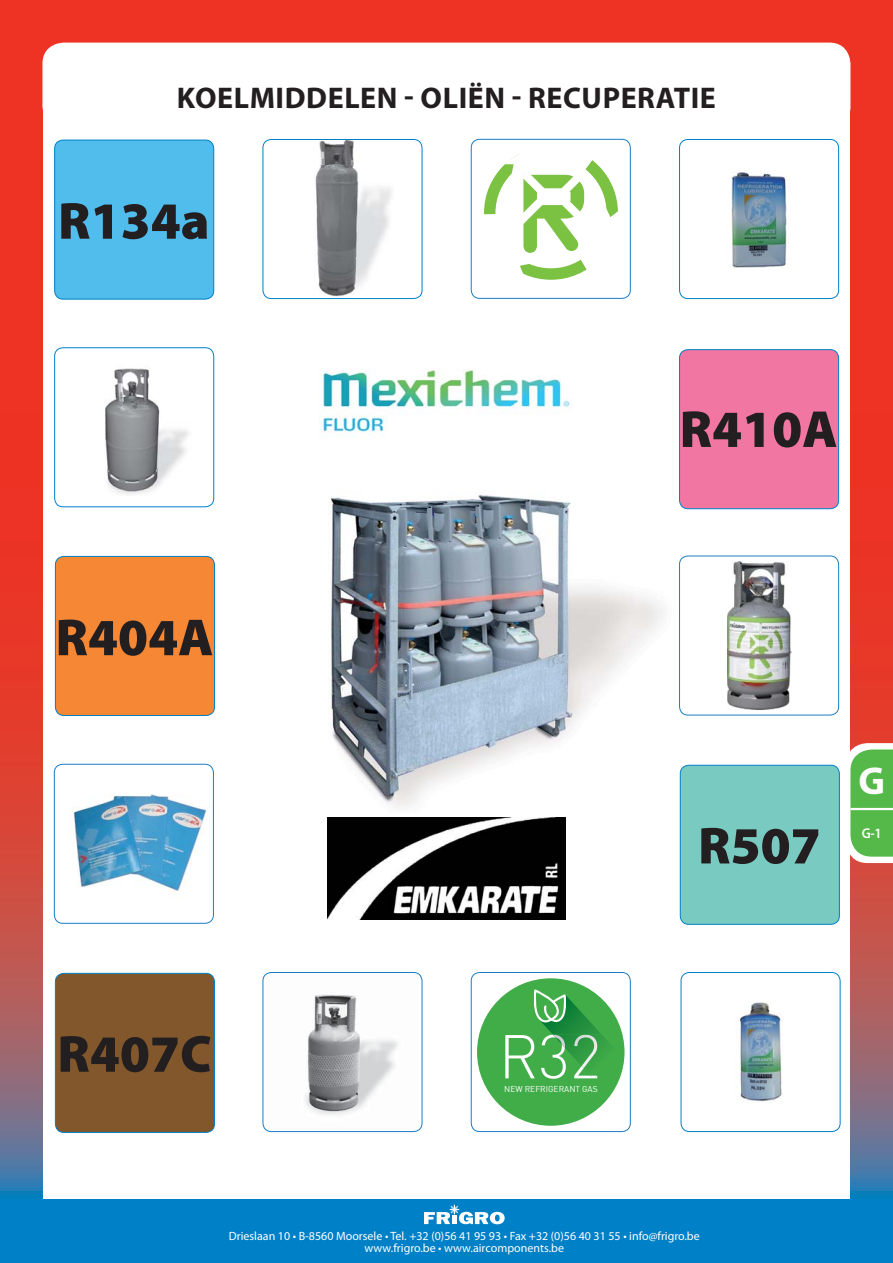
<style>
.page{position:relative;width:893px;height:1263px;background:#fff}
.page>*{position:absolute;margin:0;border:0;box-sizing:border-box;transform-origin:0 0}
.t1{font:300 60.9px "DIN";color:#fff}
.t2{font:900 52.5px "Myriad Pro";color:#231f20}
.t3{font:700 39px "Myriad Pro";color:#fff}
.t4{font:700 30px "Myriad Pro";letter-spacing:.02em;color:#231f20}
.t5{font:600 14.25px "Myriad Pro";color:#fff;scale:.95 1}
.t6{font:12px/12px "Myriad Pro";color:#fff;text-align:center}
.t7{font:8.4px "DIN";color:#fff}
</style>
<div class="page">
<svg style="left:850px;top:85px;width:43px;height:1114px;background:#d0443e"></svg>
<svg style="left:0;top:85px;width:42px;height:1114px;background:#d1443c"></svg>
<div style="left:0;top:0;width:893px;height:85px;background:#ee3224"></div>
<div style="left:42px;top:43px;width:808px;height:85px;background:#fff;border-radius:21px"></div>
<div style="left:0;top:1199px;width:893px;height:64px;background:#0080c6"></div>
<svg style="left:424px;top:1205px;width:81px;height:19px"></svg>
<svg style="left:850px;top:743px;width:43px;height:120px;background:#6ec061"></svg>
<hr style="left:850px;top:808px;width:43px;height:2px;background:#fff">
<img style="left:330px;top:495px;width:375px;height:318px">
<div style="left:477px;top:978px;width:147px;height:148px;background:#41ad49;border-radius:50%"></div>
<img style="left:541px;top:994px;width:79px;height:85px">
<img style="left:597px;top:1035px;width:4px;height:44px">
<img style="left:553px;top:1035px;width:44px;height:44px">
<svg style="left:534px;top:989px;width:33px;height:33px"></svg>
<div style="left:471px;top:972px;width:160px;height:160px;border:1px solid #197dc2;border-radius:9px"></div>
<img style="left:727px;top:562px;width:64px;height:147px">
<div style="left:679px;top:556px;width:160px;height:159px;border:1px solid #197dc2;border-radius:9px"></div>
<img style="left:315px;top:141px;width:76px;height:156px">
<div style="left:263px;top:139px;width:159px;height:160px;border:1px solid #0080c6;border-radius:9px"></div>
<img style="left:72px;top:794px;width:135px;height:99px">
<div style="left:54px;top:764px;width:160px;height:160px;border:1px solid #197dc2;border-radius:9px"></div>
<img style="left:105px;top:348px;width:109px;height:147px">
<div style="left:54px;top:347px;width:160px;height:160px;border:1px solid #0080c6;border-radius:9px"></div>
<img style="left:731px;top:172px;width:56px;height:95px">
<div style="left:679px;top:139px;width:160px;height:160px;border:1px solid #0080c6;border-radius:9px"></div>
<img style="left:738px;top:1002px;width:44px;height:100px">
<div style="left:681px;top:972px;width:159px;height:160px;border:1px solid #0080c6;border-radius:9px"></div>
<svg style="left:471px;top:139px;width:159px;height:159px"></svg>
<div style="left:471px;top:139px;width:160px;height:160px;border:1px solid #197dc2;border-radius:9px"></div>
<img style="left:266px;top:973px;width:153px;height:159px">
<div style="left:263px;top:972px;width:159px;height:160px;border:1px solid #197dc2;border-radius:9px"></div>
<img style="left:319px;top:369px;width:252px;height:69px">
<img style="left:327px;top:817px;width:238px;height:103px">
<div style="left:55px;top:140px;width:159px;height:159px;background:#50bdec;border-radius:9px"></div>
<div style="left:54px;top:140px;width:160px;height:160px;border:1px solid #0080c6;border-radius:9px"></div>
<div style="left:55px;top:973px;width:159px;height:159px;background:#81572b;border-radius:9px"></div>
<div style="left:55px;top:973px;width:160px;height:160px;border:1px solid #0080c6;border-radius:9px"></div>
<div style="left:679px;top:350px;width:159px;height:159px;background:#f176a2;border-radius:9px"></div>
<div style="left:679px;top:349px;width:160px;height:160px;border:1px solid #0080c6;border-radius:9px"></div>
<div style="left:55px;top:556px;width:159px;height:159px;background:#f68734;border-radius:9px"></div>
<div style="left:55px;top:556px;width:160px;height:160px;border:1px solid #0080c6;border-radius:9px"></div>
<div style="left:680px;top:765px;width:159px;height:159px;background:#79cbc2;border-radius:9px"></div>
<div style="left:680px;top:765px;width:160px;height:160px;border:1px solid #0080c6;border-radius:9px"></div>
<h3 class="t4" style="left:177px;top:86px;width:540px">KOELMIDDELEN - OLIËN - RECUPERATIE</h3>
<h2 class="t2" style="left:58px;top:190px;width:153px">R134a</h2>
<h2 class="t2" style="left:679px;top:398px;width:160px">R410A</h2>
<h2 class="t2" style="left:55px;top:606px;width:160px">R404A</h2>
<h2 class="t2" style="left:698px;top:815px;width:124px">R507</h2>
<h3 class="t3" style="left:858px;top:766px;width:28px">G</h3>
<p class="t5" style="left:862px;top:828px;width:23px">G-1</p>
<h2 class="t2" style="left:57px;top:1023px;width:156px">R407C</h2>
<h1 class="t1" style="left:499px;top:1034px;width:104px">R32</h1>
<p class="t7" style="left:504px;top:1084px;width:95px">NEW REFRIGERANT GAS</p>
<p class="t6" style="left:229px;top:1231px;width:472px">Drieslaan 10 • B-8560 Moorsele • Tel. +32 (0)56 41 95 93 • Fax +32 (0)56 40 31 55 • info@frigro.be www.frigro.be • www.aircomponents.be</p>
</div>
